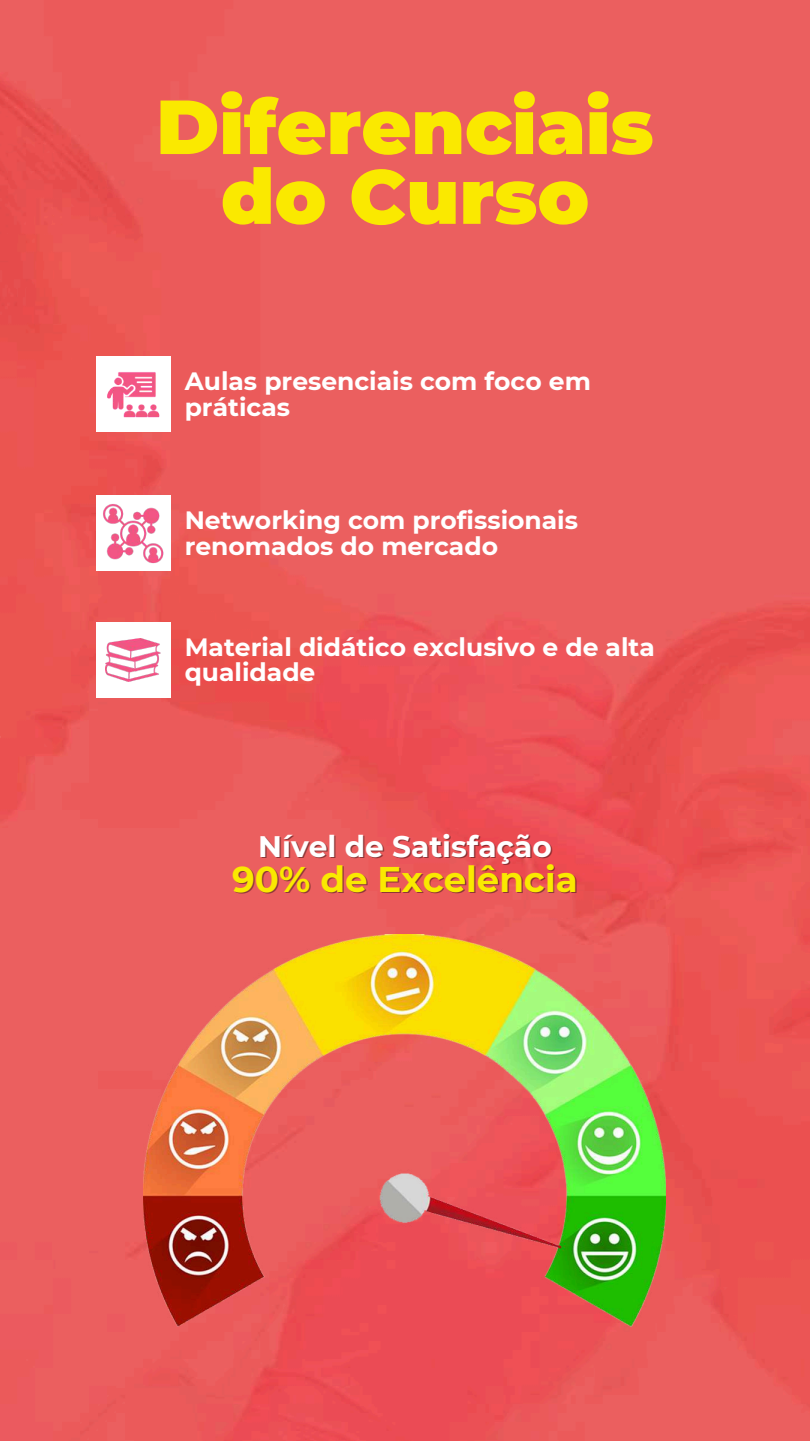
<style>
.page{position:relative;width:810px;height:1441px;background:#fff}
.page>*{position:absolute;margin:0;border:0;box-sizing:border-box;transform-origin:0 0}
.t1{font:900 76.4px/69.8px "Montserrat";color:#fae900;text-align:center}
.t2{font:700 35.6px "Montserrat";color:#fae900}
.t3{font:700 29.6px "Montserrat";color:#fff}
.t4{font:700 25px/25.5px "Montserrat";color:#fff}
</style>
<div class="page">
<img style="left:0;top:0;width:810px;height:1440px">
<div style="left:96px;top:357px;width:74px;height:75px;background:#fff"></div>
<div style="left:96px;top:495px;width:74px;height:75px;background:#fff"></div>
<img style="left:103px;top:504px;width:60px;height:59px">
<div style="left:96px;top:622px;width:74px;height:75px;background:#fff"></div>
<img style="left:106px;top:638px;width:54px;height:43px">
<img style="left:107px;top:372px;width:52px;height:46px">
<img style="left:144px;top:934px;width:522px;height:392px">
<h1 class="t1" style="left:156px;top:92px;width:499px">Diferenciais do Curso</h1>
<p class="t4" style="left:185px;top:368px;width:408px">Aulas presenciais com foco em práticas</p>
<p class="t4" style="left:185px;top:507px;width:395px">Networking com profissionais renomados do mercado</p>
<p class="t4" style="left:185px;top:634px;width:472px">Material didático exclusivo e de alta qualidade</p>
<p class="t3" style="left:258px;top:827px;width:295px">Nível de Satisfação</p>
<h2 class="t2" style="left:232px;top:857px;width:347px">90% de Excelência</h2>
</div>
